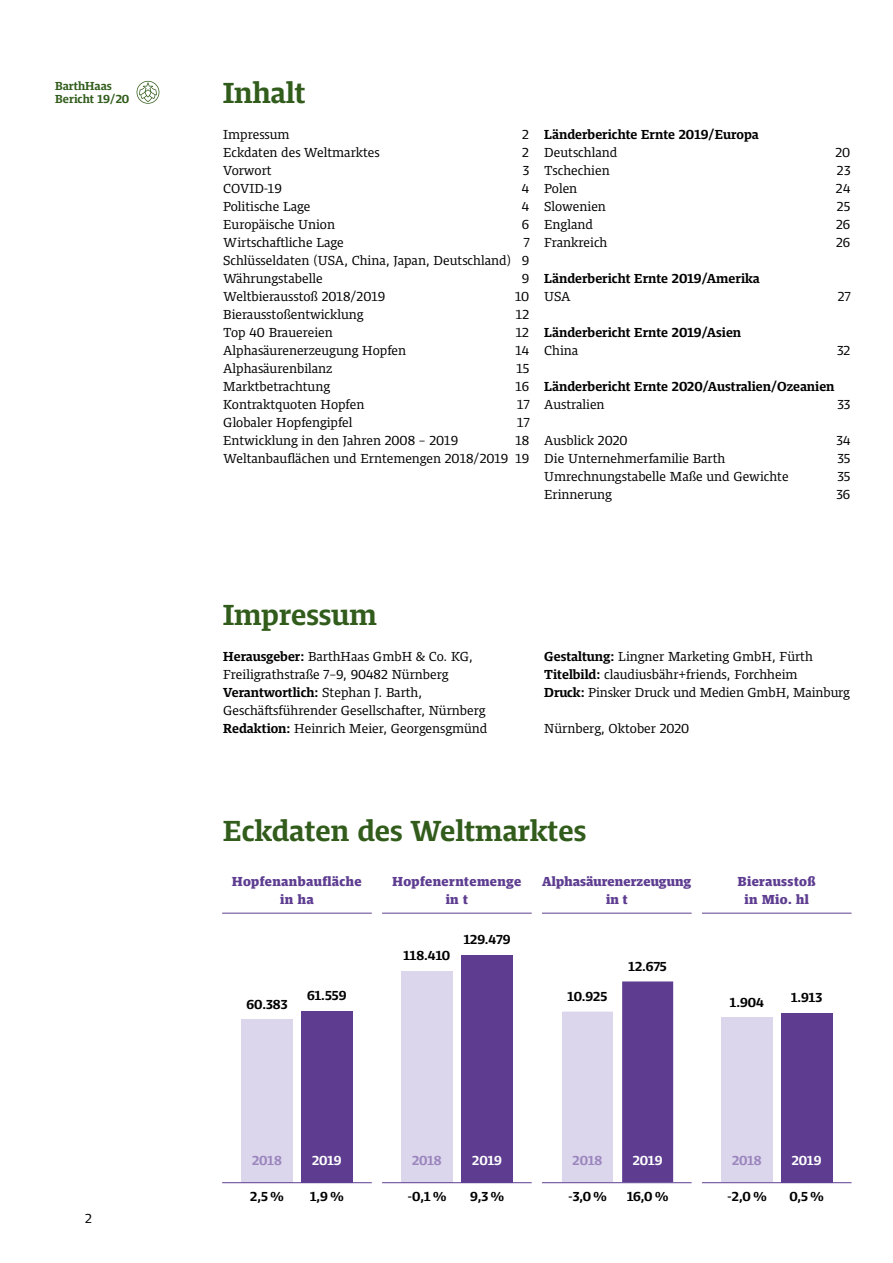
<style>
.page{position:relative;width:893px;height:1263px;background:#fff}
.page>*{position:absolute;margin:0;border:0;box-sizing:border-box;transform-origin:0 0}
.t1{font:700 30px "Hop One";color:#315c1b}
.t2{font:13.5px/18px "Hop One";color:#000}
.t3{font:700 13.5px "Hop One";color:#000}
.t4{font:900 13.5px/18px "Hop One";letter-spacing:.03em;color:#5e3d91;text-align:center}
.t5{font:900 13.5px/18px "Hop One";letter-spacing:.01em;color:#5e3d91;text-align:center}
.t6{font:700 13.5px "Hop One";color:#9a85bd}
.t7{font:700 13.5px "Hop One";color:#fff}
.t8{font:700 12px/13.5px "Hop One";color:#315c1b}
.s1{font-weight:700}
</style>
<div class="page">
<svg style="left:137px;top:81px;width:22px;height:23px"></svg>
<div style="left:721px;top:1017px;width:51px;height:165px;background:#dcd6ec"></div>
<div style="left:562px;top:1011px;width:51px;height:171px;background:#dcd6ec"></div>
<div style="left:622px;top:981px;width:51px;height:201px;background:#5e3d91"></div>
<div style="left:401px;top:971px;width:51px;height:211px;background:#dcd6ec"></div>
<div style="left:462px;top:955px;width:51px;height:227px;background:#5e3d91"></div>
<div style="left:781px;top:1013px;width:51px;height:169px;background:#5e3d91"></div>
<div style="left:301px;top:1011px;width:51px;height:171px;background:#5e3d91"></div>
<div style="left:242px;top:1019px;width:51px;height:163px;background:#dcd6ec"></div>
<hr style="left:222px;top:913px;width:150px;height:1px;background:#5e3d91">
<hr style="left:382px;top:913px;width:150px;height:1px;background:#5e3d91">
<hr style="left:542px;top:913px;width:150px;height:1px;background:#5e3d91">
<hr style="left:702px;top:913px;width:149px;height:1px;background:#5e3d91">
<hr style="left:382px;top:1182px;width:150px;height:1px;background:#5e3d91">
<hr style="left:542px;top:1182px;width:150px;height:1px;background:#5e3d91">
<hr style="left:702px;top:1182px;width:149px;height:1px;background:#5e3d91">
<hr style="left:222px;top:1182px;width:150px;height:1px;background:#5e3d91">
<p class="t8" style="left:55px;top:78px;width:76px">BarthHaas<br>Bericht 19/20</p>
<p class="t2" style="left:85px;top:1208px;width:8px">2</p>
<h1 class="t1" style="left:223px;top:71px;width:84px">Inhalt</h1>
<p class="t2" style="left:223px;top:124px;width:68px">Impressum</p>
<p class="t2" style="left:522px;top:124px;width:8px">2</p>
<p class="t2" style="left:223px;top:142px;width:158px">Eckdaten des Weltmarktes</p>
<p class="t2" style="left:522px;top:142px;width:8px">2</p>
<p class="t2" style="left:223px;top:160px;width:50px">Vorwort</p>
<p class="t2" style="left:523px;top:160px;width:8px">3</p>
<p class="t2" style="left:223px;top:178px;width:60px">COVID-19</p>
<p class="t2" style="left:522px;top:178px;width:9px">4</p>
<p class="t2" style="left:223px;top:196px;width:89px">Politische Lage</p>
<p class="t2" style="left:522px;top:196px;width:9px">4</p>
<p class="t2" style="left:223px;top:214px;width:113px">Europäische Union</p>
<p class="t2" style="left:522px;top:214px;width:9px">6</p>
<p class="t2" style="left:223px;top:232px;width:122px">Wirtschaftliche Lage</p>
<p class="t2" style="left:223px;top:232px;width:308px;text-align:justify;text-indent:300px">7<br>Schlüsseldaten (USA, China, Japan, Deutschland) 9<br>Währungstabelle</p>
<p class="t2" style="left:522px;top:268px;width:9px">9</p>
<p class="t2" style="left:223px;top:286px;width:164px">Weltbierausstoß 2018/2019</p>
<p class="t2" style="left:515px;top:286px;width:16px">10</p>
<p class="t2" style="left:223px;top:304px;width:142px">Bierausstoßentwicklung</p>
<p class="t2" style="left:516px;top:304px;width:15px">12</p>
<p class="t2" style="left:223px;top:322px;width:111px">Top 40 Brauereien</p>
<p class="t2" style="left:516px;top:322px;width:15px">12</p>
<p class="t2" style="left:223px;top:340px;width:184px">Alphasäurenerzeugung Hopfen</p>
<p class="t2" style="left:515px;top:340px;width:15px">14</p>
<p class="t2" style="left:223px;top:358px;width:111px">Alphasäurenbilanz</p>
<p class="t2" style="left:516px;top:358px;width:14px">15</p>
<p class="t2" style="left:223px;top:376px;width:108px">Marktbetrachtung</p>
<p class="t2" style="left:516px;top:376px;width:15px">16</p>
<p class="t2" style="left:223px;top:394px;width:143px">Kontraktquoten Hopfen</p>
<p class="t2" style="left:517px;top:394px;width:14px">17</p>
<p class="t2" style="left:223px;top:412px;width:131px">Globaler Hopfengipfel</p>
<p class="t2" style="left:517px;top:412px;width:14px">17</p>
<p class="t2" style="left:223px;top:430px;width:236px">Entwicklung in den Jahren 2008 – 2019</p>
<p class="t2" style="left:223px;top:430px;width:308px;text-align:right">18<br>Weltanbauflächen und Erntemengen 2018/2019 19</p>
<p class="t3" style="left:544px;top:125px;width:216px">Länderberichte Ernte 2019/Europa</p>
<p class="t2" style="left:544px;top:142px;width:74px">Deutschland</p>
<p class="t2" style="left:835px;top:142px;width:16px">20</p>
<p class="t2" style="left:544px;top:160px;width:67px">Tschechien</p>
<p class="t2" style="left:837px;top:160px;width:15px">23</p>
<p class="t2" style="left:544px;top:178px;width:34px">Polen</p>
<p class="t2" style="left:836px;top:178px;width:16px">24</p>
<p class="t2" style="left:544px;top:196px;width:63px">Slowenien</p>
<p class="t2" style="left:837px;top:196px;width:15px">25</p>
<p class="t2" style="left:544px;top:214px;width:50px">England</p>
<p class="t2" style="left:836px;top:214px;width:16px">26</p>
<p class="t2" style="left:544px;top:232px;width:65px">Frankreich</p>
<p class="t2" style="left:836px;top:232px;width:16px">26</p>
<p class="t3" style="left:544px;top:269px;width:217px">Länderbericht Ernte 2019/Amerika</p>
<p class="t2" style="left:544px;top:286px;width:28px">USA</p>
<p class="t2" style="left:838px;top:286px;width:15px">27</p>
<p class="t3" style="left:544px;top:323px;width:198px">Länderbericht Ernte 2019/Asien</p>
<p class="t2" style="left:544px;top:340px;width:36px">China</p>
<p class="t2" style="left:837px;top:340px;width:15px">32</p>
<p class="t3" style="left:544px;top:377px;width:292px">Länderbericht Ernte 2020/Australien/Ozeanien</p>
<p class="t2" style="left:544px;top:394px;width:62px">Australien</p>
<p class="t2" style="left:837px;top:394px;width:14px">33</p>
<p class="t2" style="left:544px;top:430px;width:85px">Ausblick 2020</p>
<p class="t2" style="left:836px;top:430px;width:16px">34</p>
<p class="t2" style="left:544px;top:448px;width:183px">Die Unternehmerfamilie Barth</p>
<p class="t2" style="left:837px;top:448px;width:14px">35</p>
<p class="t2" style="left:544px;top:466px;width:246px">Umrechnungstabelle Maße und Gewichte</p>
<p class="t2" style="left:837px;top:466px;width:14px">35</p>
<p class="t2" style="left:544px;top:484px;width:69px">Erinnerung</p>
<p class="t2" style="left:836px;top:484px;width:15px">36</p>
<h1 class="t1" style="left:223px;top:593px;width:155px">Impressum</h1>
<p class="t2" style="left:223px;top:646px;width:266px"><span class="s1">Herausgeber:</span> BarthHaas GmbH &amp; Co. KG, Freiligrathstraße 7- 9, 90482 Nürnberg <span class="s1">Verantwortlich:</span> Stephan J. Barth, Geschäftsführender Gesellschafter, Nürnberg <span class="s1">Redaktion:</span> Heinrich Meier, Georgensgmünd</p>
<p class="t2" style="left:544px;top:646px;width:307px"><span class="s1">Gestaltung:</span> Lingner Marketing GmbH, Fürth<br><span class="s1">Titelbild:</span> claudiusbähr+friends, Forchheim<br><span class="s1">Druck:</span> Pinsker Druck und Medien GmbH, Mainburg</p>
<p class="t2" style="left:544px;top:718px;width:147px">Nürnberg, Oktober 2020</p>
<h1 class="t1" style="left:223px;top:809px;width:365px">Eckdaten des Weltmarktes</h1>
<p class="t4" style="left:232px;top:872px;width:131px">Hopfenanbaufläche in ha</p>
<p class="t4" style="left:392px;top:872px;width:130px">Hopfenerntemenge in t</p>
<p class="t3" style="left:246px;top:994px;width:43px">60.383</p>
<p class="t3" style="left:307px;top:986px;width:41px">61.559</p>
<p class="t3" style="left:403px;top:946px;width:48px">118.410</p>
<p class="t3" style="left:464px;top:929px;width:48px">129.479</p>
<p class="t5" style="left:542px;top:872px;width:151px">Alphasäurenerzeugung in t</p>
<p class="t4" style="left:738px;top:872px;width:79px">Bierausstoß in Mio. hl</p>
<p class="t3" style="left:567px;top:987px;width:41px">10.925</p>
<p class="t3" style="left:628px;top:957px;width:40px">12.675</p>
<p class="t3" style="left:730px;top:992px;width:36px">1.904</p>
<p class="t3" style="left:791px;top:988px;width:33px">1.913</p>
<p class="t6" style="left:252px;top:1151px;width:31px">2018</p>
<p class="t3" style="left:250px;top:1187px;width:35px">2,5 %</p>
<p class="t7" style="left:312px;top:1151px;width:31px">2019</p>
<p class="t3" style="left:310px;top:1187px;width:35px">1,9 %</p>
<p class="t6" style="left:412px;top:1151px;width:31px">2018</p>
<p class="t3" style="left:408px;top:1187px;width:40px">-0,1 %</p>
<p class="t7" style="left:472px;top:1151px;width:31px">2019</p>
<p class="t3" style="left:470px;top:1187px;width:35px">9,3 %</p>
<p class="t6" style="left:573px;top:1151px;width:31px">2018</p>
<p class="t3" style="left:568px;top:1187px;width:40px">-3,0 %</p>
<p class="t7" style="left:633px;top:1151px;width:31px">2019</p>
<p class="t3" style="left:627px;top:1187px;width:43px">16,0 %</p>
<p class="t6" style="left:732px;top:1151px;width:31px">2018</p>
<p class="t3" style="left:727px;top:1187px;width:41px">-2,0 %</p>
<p class="t7" style="left:792px;top:1151px;width:31px">2019</p>
<p class="t3" style="left:789px;top:1187px;width:36px">0,5 %</p>
</div>
